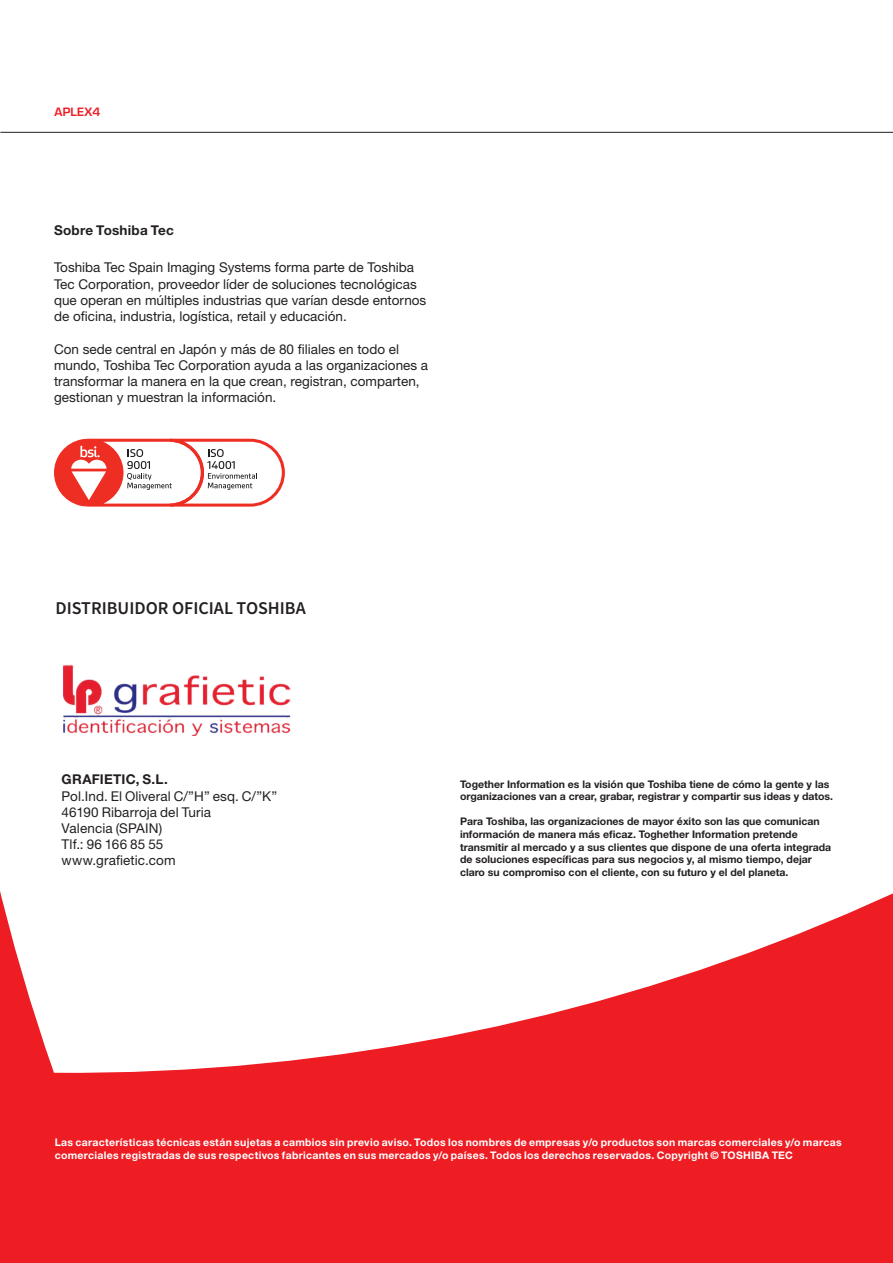
<style>
.page{position:relative;width:893px;height:1263px;background:#ee1d23}
.page>*{position:absolute;margin:0;border:0;box-sizing:border-box;transform-origin:0 0}
.t1{font:500 18px "Toshiba Sans";color:#231f20}
.t2{font:13.5px/16.2px "Helvetica Neue LT Std";color:#231f20}
.t3{font:700 13.5px "Helvetica Neue LT Std";letter-spacing:.02em;color:#231f20}
.t4{font:600 11.25px "Eurostile LT Std";letter-spacing:.025em;color:#ee1d23}
.t5{font:700 10.5px/12.6px "Helvetica Neue LT Std";color:#231f20}
.t6{font:700 10.5px/12.6px "Helvetica Neue LT Std";letter-spacing:.025em;color:#fff}
</style>
<div class="page">
<div style="left:0;top:0;width:893px;height:1073px;background:#fff"></div>
<hr style="left:0;top:132px;width:893px;height:1px;background:#231f20">
<svg style="left:54px;top:439px;width:231px;height:68px;background:#f2bdba"></svg>
<img style="left:54px;top:658px;width:243px;height:84px">
<p class="t4" style="left:54px;top:104px;width:47px">APLEX4</p>
<p class="t3" style="left:54px;top:222px;width:122px">Sobre Toshiba Tec</p>
<p class="t2" style="left:54px;top:259px;width:374px">Toshiba Tec Spain Imaging Systems forma parte de Toshiba Tec Corporation, proveedor líder de soluciones tecnológicas que operan en múltiples industrias que varían desde entornos de oficina, industria, logística, retail y educación.</p>
<p class="t2" style="left:54px;top:340px;width:376px">Con sede central en Japón y más de 80 filiales en todo el mundo, Toshiba Tec Corporation ayuda a las organizaciones a transformar la manera en la que crean, registran, comparten, gestionan y muestran la información.</p>
<h1 class="t1" style="left:56px;top:596px;width:252px">DISTRIBUIDOR OFICIAL TOSHIBA</h1>
<p class="t3" style="left:62px;top:771px;width:108px">GRAFIETIC, S.L.</p>
<p class="t2" style="left:62px;top:787px;width:217px">Pol.Ind. El Oliveral C/”H” esq. C/”K”<br>46190 Ribarroja del Turia<br>Valencia (SPAIN)<br>Tlf.: 96 166 85 55 www.grafietic.com</p>
<p class="t5" style="left:460px;top:777px;width:375px">Together Information es la visión que Toshiba tiene de cómo la gente y las organizaciones van a crear, grabar, registrar y compartir sus ideas y datos.</p>
<p class="t5" style="left:460px;top:815px;width:373px">Para Toshiba, las organizaciones de mayor éxito son las que comunican información de manera más eficaz. Toghether Information pretende transmitir al mercado y a sus clientes que dispone de una oferta integrada de soluciones específicas para sus negocios y, al mismo tiempo, dejar claro su compromiso con el cliente, con su futuro y el del planeta.</p>
<p class="t6" style="left:55px;top:1135px;width:788px">Las características técnicas están sujetas a cambios sin previo aviso. Todos los nombres de empresas y/o productos son marcas comerciales y/o marcas comerciales registradas de sus respectivos fabricantes en sus mercados y/o países. Todos los derechos reservados. Copyright © TOSHIBA TEC</p>
</div>
